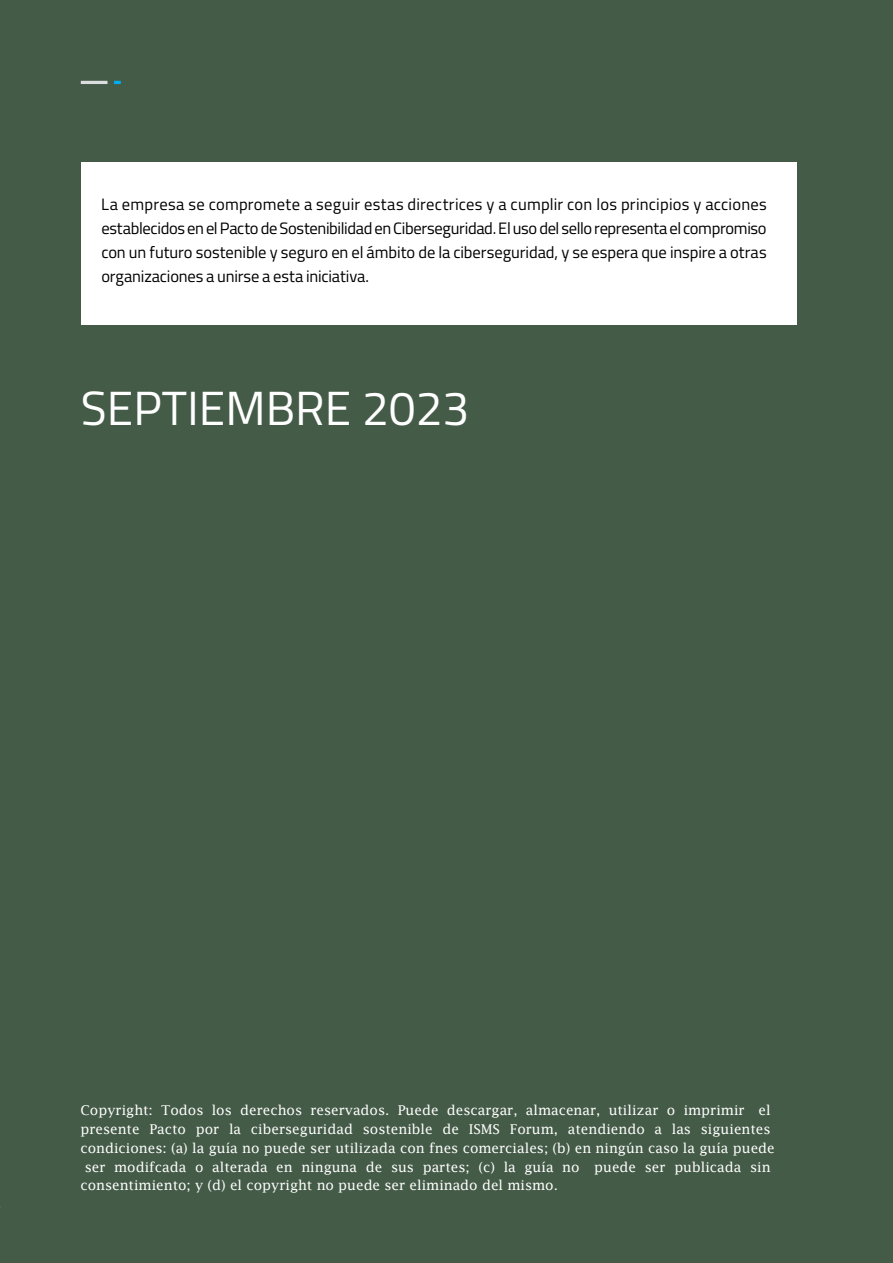
<style>
.page{position:relative;width:893px;height:1263px;background:#445b47}
.page>*{position:absolute;margin:0;border:0;box-sizing:border-box;transform-origin:0 0}
.t1{font:48px "Titillium";color:#fff}
.t2{font:16.5px/24px "Titillium";letter-spacing:-.01em;color:#000101;text-align:justify}
.t3{font:13.5px/18.8px "Lucida Fax";color:#fff}
</style>
<div class="page">
<div style="left:81px;top:162px;width:715px;height:162px;background:#fff"></div>
<hr style="left:81px;top:81px;width:27px;height:3px;background:#dcddde">
<svg style="left:114px;top:81px;width:7px;height:3px"></svg>
<p class="t2" style="left:101px;top:192px;width:667px">La empresa se compromete a seguir estas directrices y a cumplir con los principios y acciones establecidos en el Pacto de Sostenibilidad en Ciberseguridad. El uso del sello representa el compromiso con un futuro sostenible y seguro en el ámbito de la ciberseguridad, y se espera que inspire a otras organizaciones a unirse a esta iniciativa.</p>
<h1 class="t1" style="left:81px;top:373px;width:390px">SEPTIEMBRE 2023</h1>
<p class="t3" style="left:80px;top:1101px;width:696px">Copyright: Todos los derechos reservados. Puede descargar, almacenar, utilizar o imprimir el presente Pacto por la ciberseguridad sostenible de ISMS Forum, atendiendo a las siguientes condiciones: (a) la guía no puede ser utilizada con fnes comerciales; (b) en ningún caso la guía puede</p>
<p class="t3" style="left:80px;top:1157px;width:692px;text-indent:4px">ser modifcada o alterada en ninguna de sus partes; (c) la guía no puede ser publicada sin consentimiento; y (d) el copyright no puede ser eliminado del mismo.</p>
</div>
